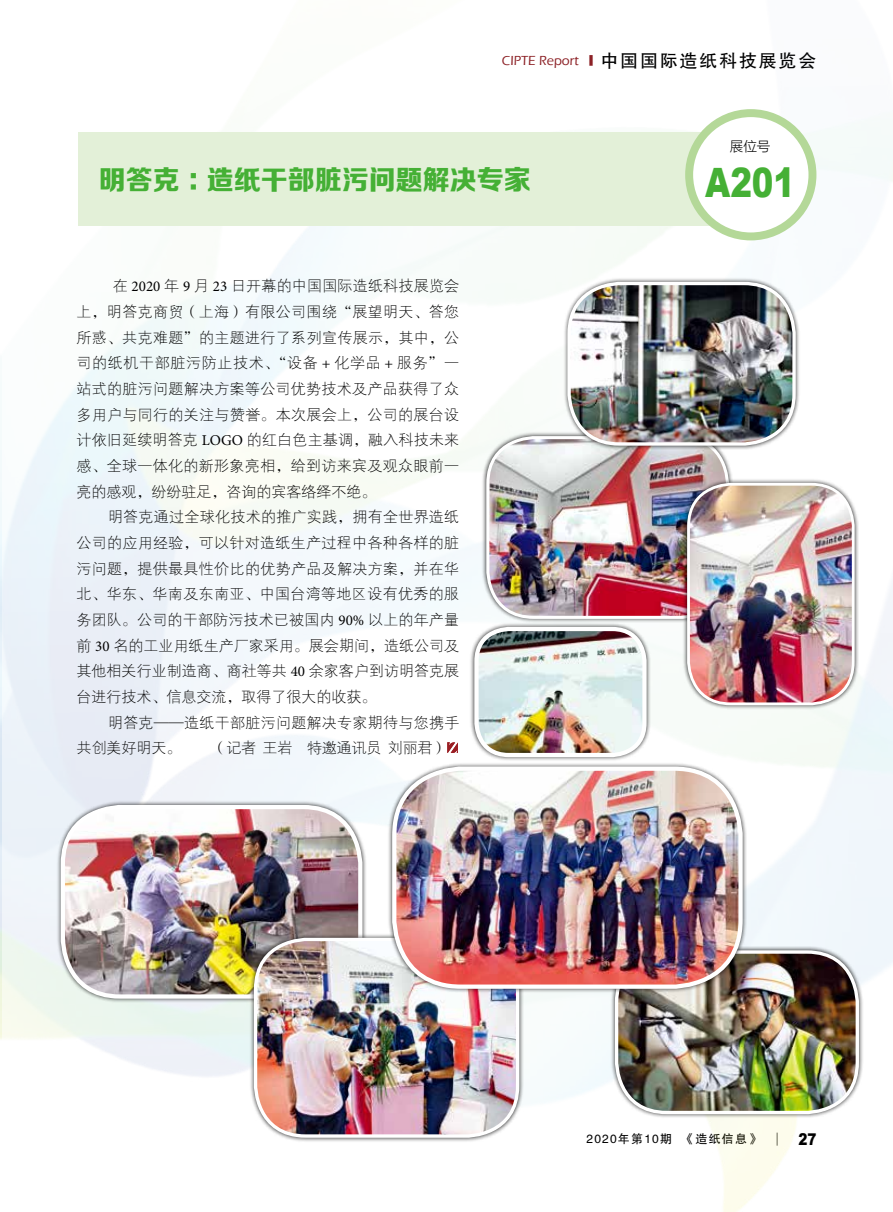
<style>
.page{position:relative;width:893px;height:1212px;background:#fff}
.page>*{position:absolute;margin:0;border:0;box-sizing:border-box;transform-origin:0 0}
.t1{font:900 40.5px "Arial";color:#45b035;scale:.8 1}
.t2{font:27px "FZZDHJW GB1 0";color:#45b035}
.t3{font:900 16.2px "Arial";color:#000;scale:.83 1}
.t4{font:15px/25.7px "FZXDXK GBK1 0";color:#000;text-align:justify}
.t5{font:15px/25.7px "FZXDXK GBK1 0";letter-spacing:.02em;color:#000}
.t6{font:500 13.5px "Eras ITC";color:#8c2126}
.t7{font:13.5px "FZLTXHK GBK1 0";color:#000}
.t8{font:12px "FZHTK GBK1 0";letter-spacing:.1em;color:#000}
.s1{font-family:"FZHTK GBK1 0";font-weight:400}
.s2{font-family:"FZHTK GBK1 0";font-weight:400;font-size:18px;color:#000}
.s3{font-family:"Minion Pro"}
.s4{font-family:"FZSYK GBK1 0"}
</style>
<div class="page">
<div style="left:78px;top:133px;width:645px;height:93px;background:#e3f0d8"></div>
<div style="left:689px;top:113px;width:123px;height:123px;background:#fff;border-radius:50%"></div>
<div style="left:685px;top:109px;width:131px;height:131px;border:8px solid #b4d898;border-radius:50%"></div>
<svg style="left:447px;top:742px;width:11px;height:11px"></svg>
<div style="left:610px;top:946px;width:253px;height:172px;background:#000;opacity:.75"></div>
<img style="left:617px;top:952px;width:240px;height:160px">
<div style="left:615px;top:950px;width:244px;height:164px;border:3px solid #fff;border-radius:50px"></div>
<div style="left:482px;top:431px;width:251px;height:193px;background:#000;opacity:.75"></div>
<img style="left:488px;top:438px;width:239px;height:179px">
<div style="left:486px;top:436px;width:243px;height:183px;border:3px solid #fff;border-radius:46px"></div>
<div style="left:682px;top:478px;width:177px;height:232px;background:#000;opacity:.75"></div>
<img style="left:688px;top:484px;width:165px;height:220px">
<div style="left:687px;top:483px;width:168px;height:222px;border:3px solid #fff;border-radius:42px"></div>
<div style="left:56px;top:800px;width:311px;height:203px;background:#000;opacity:.75"></div>
<img style="left:63px;top:807px;width:297px;height:189px">
<div style="left:61px;top:805px;width:301px;height:194px;border:4px solid #fff;border-radius:57px"></div>
<div style="left:563px;top:277px;width:237px;height:173px;background:#000;opacity:.75"></div>
<img style="left:569px;top:283px;width:225px;height:161px">
<div style="left:567px;top:282px;width:229px;height:164px;border:3px solid #fff;border-radius:50px"></div>
<div style="left:249px;top:933px;width:275px;height:209px;background:#000;opacity:.75"></div>
<img style="left:256px;top:939px;width:262px;height:197px">
<div style="left:254px;top:938px;width:265px;height:200px;border:3px solid #fff;border-radius:50px"></div>
<div style="left:387px;top:762px;width:360px;height:231px;background:#000;opacity:.75"></div>
<img style="left:394px;top:769px;width:346px;height:218px">
<div style="left:392px;top:766px;width:351px;height:223px;border:4px solid #fff;border-radius:67px"></div>
<div style="left:470px;top:622px;width:181px;height:139px;background:#000;opacity:.75"></div>
<img style="left:476px;top:629px;width:168px;height:126px">
<div style="left:474px;top:627px;width:173px;height:130px;border:4px solid #fff;border-radius:32px"></div>
<p class="t6" style="left:502px;top:53px;width:316px">CIPTE Report <span class="s1">■</span> <span class="s2">中国国际造纸科技展览会</span></p>
<h2 class="t2" style="left:99px;top:165px;width:434px">明答克：造纸干部脏污问题解决专家</h2>
<p class="t4" style="left:77px;top:274px;width:384px;text-indent:36px">在 <span class="s3">2020</span> 年 <span class="s3">9</span> 月 <span class="s3">23</span> 日开幕的中国国际造纸科技展览会上<span class="s4">，</span>明答克商贸<span class="s4">（</span>上海<span class="s4">）</span>有限公司围绕<span class="s4">“</span>展望明天<span class="s4">、</span>答您所惑<span class="s4">、</span>共克难题<span class="s4">”</span>的主题进行了系列宣传展示<span class="s4">，</span>其中<span class="s4">，</span>公司的纸机干部脏污防止技术<span class="s4">、“</span>设备 <span class="s3">+</span> 化学品 <span class="s3">+</span> 服务<span class="s4">”</span>一站式的脏污问题解决方案等公司优势技术及产品获得了众多用户与同行的关注与赞誉<span class="s4">。</span>本次展会上<span class="s4">，</span>公司的展台设计依旧延续明答克 <span class="s3">LOGO</span> 的红白色主基调<span class="s4">，</span>融入科技未来感<span class="s4">、</span>全球一体化的新形象亮相<span class="s4">，</span>给到访来宾及观众眼前一亮的感观<span class="s4">，</span>纷纷驻足<span class="s4">，</span>咨询的宾客络绎不绝<span class="s4">。</span></p>
<p class="t4" style="left:77px;top:505px;width:384px;text-indent:31px">明答克通过全球化技术的推广实践<span class="s4">，</span>拥有全世界造纸公司的应用经验<span class="s4">，</span>可以针对造纸生产过程中各种各样的脏污问题<span class="s4">，</span>提供最具性价比的优势产品及解决方案<span class="s4">，</span>并在华北<span class="s4">、</span>华东<span class="s4">、</span>华南及东南亚<span class="s4">、</span>中国台湾等地区设有优秀的服务团队<span class="s4">。</span>公司的干部防污技术已被国内 <span class="s3">90%</span> 以上的年产量前 <span class="s3">30</span> 名的工业用纸生产厂家采用<span class="s4">。</span>展会期间<span class="s4">，</span>造纸公司及其他相关行业制造商<span class="s4">、</span>商社等共 <span class="s3">40</span> 余家客户到访明答克展台进行技术<span class="s4">、</span>信息交流<span class="s4">，</span>取得了很大的收获<span class="s4">。</span></p>
<p class="t5" style="left:77px;top:710px;width:384px;text-indent:31px">明答克<span class="s4">——</span>造纸干部脏污问题解决专家期待与您携手共创美好明天<span class="s4">。</span></p>
<p class="t4" style="left:211px;top:736px;width:237px"><span class="s4">（</span>记者 王岩 特邀通讯员 刘丽君<span class="s4">）</span></p>
<p class="t7" style="left:730px;top:139px;width:42px">展位号</p>
<h1 class="t1" style="left:705px;top:153px;width:114px">A201</h1>
<p class="t8" style="left:586px;top:1132px;width:175px">2020年第10期 《造纸信息》</p>
<p class="t3" style="left:798px;top:1127px;width:23px">27</p>
</div>
